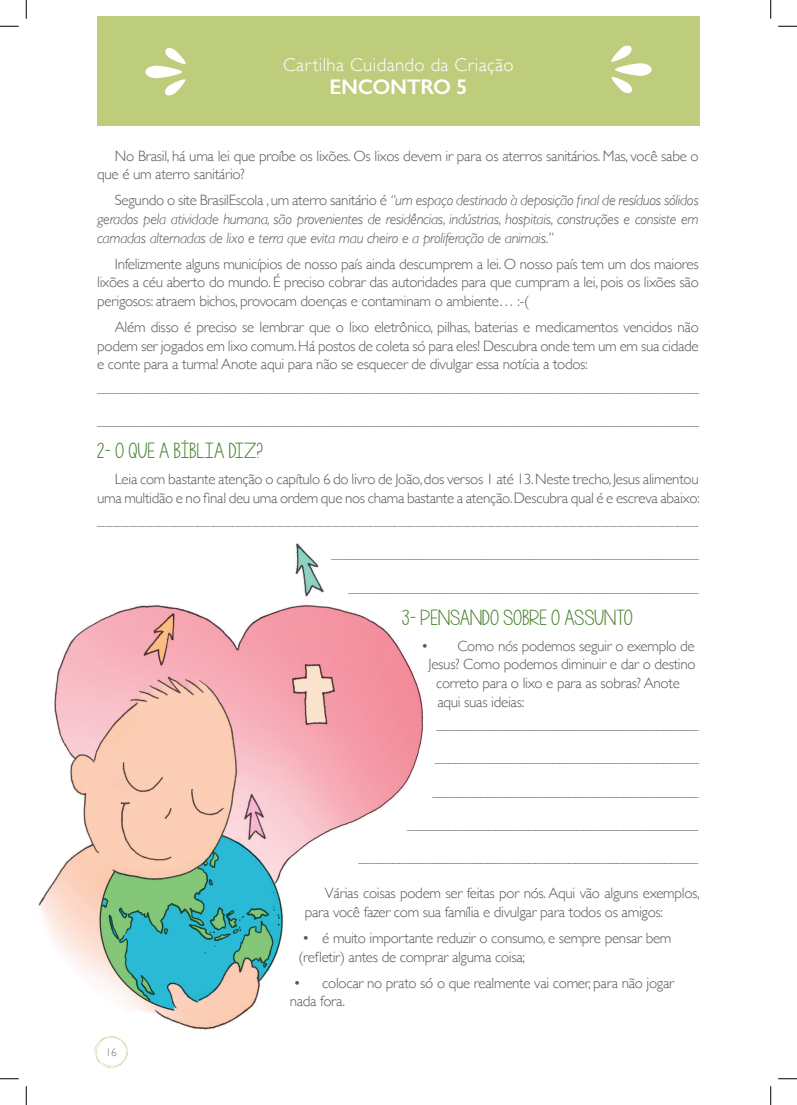
<style>
.page{position:relative;width:797px;height:1105px;background:#fff}
.page>*{position:absolute;margin:0;border:0;box-sizing:border-box;transform-origin:0 0}
.t1{font:22.5px "KG One More Night";letter-spacing:.03em;color:#45802a}
.t2{font:600 21.25px "Gill Sans";letter-spacing:-.02em;color:#fff}
.t3{font:300 18.75px "Gill Sans";letter-spacing:.02em;color:#fff}
.t4{font:300 15px/18.8px "Gill Sans";letter-spacing:-.02em;color:#57585a}
.t5{font:300 15px "Gill Sans";color:#808285}
.t6{font:italic 300 15px/18.8px "Gill Sans";letter-spacing:-.02em;color:#57585a;text-align:justify}
.t7{font:300 11.25px "Gill Sans";color:#6c6d70}
.s1{font-style:normal}
</style>
<div class="page">
<div style="left:97px;top:16px;width:602px;height:109px;background:#becd7c"></div>
<svg style="left:94px;top:1036px;width:34px;height:32px"></svg>
<svg style="left:145px;top:48px;width:41px;height:48px"></svg>
<svg style="left:611px;top:45px;width:40px;height:48px"></svg>
<img style="left:32px;top:543px;width:392px;height:487px">
<svg style="left:0;top:25px;width:19px;height:2px"></svg>
<svg style="left:778px;top:25px;width:19px;height:2px"></svg>
<svg style="left:0;top:1078px;width:19px;height:1px"></svg>
<svg style="left:778px;top:1078px;width:19px;height:1px"></svg>
<svg style="left:25px;top:0;width:2px;height:19px"></svg>
<svg style="left:25px;top:1086px;width:2px;height:19px"></svg>
<svg style="left:770px;top:0;width:1px;height:19px"></svg>
<svg style="left:770px;top:1086px;width:1px;height:19px"></svg>
<p class="t3" style="left:283px;top:50px;width:232px">Cartilha Cuidando da Criação</p>
<h2 class="t2" style="left:329px;top:74px;width:139px">ENCONTRO 5</h2>
<p class="t4" style="left:97px;top:146px;width:603px;text-indent:18px">No Brasil, há uma lei que proíbe os lixões. Os lixos devem ir para os aterros sanitários. Mas, você sabe o que é um aterro sanitário?</p>
<p class="t6" style="left:97px;top:191px;width:603px;text-indent:18px"><span class="s1">Segundo o site BrasilEscola , um aterro sanitário é</span> “um espaço destinado à deposição final de resíduos sólidos gerados pela atividade humana, são provenientes de residências, indústrias, hospitais, construções e consiste em camadas alternadas de lixo e terra que evita mau cheiro e a proliferação de animais.”</p>
<p class="t4" style="left:97px;top:254px;width:603px;text-align:justify;text-indent:18px">Infelizmente alguns municípios de nosso país ainda descumprem a lei. O nosso país tem um dos maiores lixões a céu aberto do mundo. É preciso cobrar das autoridades para que cumpram a lei, pois os lixões são perigosos: atraem bichos, provocam doenças e contaminam o ambiente… :-(</p>
<p class="t4" style="left:97px;top:317px;width:603px;text-align:justify;text-indent:18px">Além disso é preciso se lembrar que o lixo eletrônico, pilhas, baterias e medicamentos vencidos não podem ser jogados em lixo comum. Há postos de coleta só para eles! Descubra onde tem um em sua cidade e conte para a turma! Anote aqui para não se esquecer de divulgar essa notícia a todos:</p>
<p class="t5" style="left:97px;top:375px;width:603px">_________________________________________________________________________________</p>
<p class="t5" style="left:97px;top:408px;width:603px">_________________________________________________________________________________</p>
<h1 class="t1" style="left:97px;top:439px;width:167px">2- O QUE A BÍBLIA DIZ?</h1>
<p class="t4" style="left:97px;top:469px;width:604px;text-align:right">Leia com bastante atenção o capítulo 6 do livro de João, dos versos 1 até 13. Neste trecho, Jesus alimentou uma multidão e no final deu uma ordem que nos chama bastante a atenção. Descubra qual é e escreva abaixo:</p>
<p class="t5" style="left:97px;top:508px;width:602px">__________________________________________________________________________</p>
<p class="t5" style="left:331px;top:542px;width:369px">____________________________________________________</p>
<p class="t5" style="left:348px;top:575px;width:352px">__________________________________________________</p>
<h1 class="t1" style="left:402px;top:606px;width:232px">3- PENSANDO SOBRE O ASSUNTO</h1>
<p class="t4" style="left:421px;top:635px;width:275px">• Como nós podemos seguir o exemplo de</p>
<p class="t4" style="left:428px;top:654px;width:268px">Jesus? Como podemos diminuir e dar o destino</p>
<p class="t4" style="left:436px;top:673px;width:245px">correto para o lixo e para as sobras? Anote</p>
<p class="t4" style="left:437px;top:692px;width:88px">aqui suas ideias:</p>
<p class="t5" style="left:436px;top:712px;width:264px">______________________________________</p>
<p class="t5" style="left:435px;top:746px;width:265px">______________________________________</p>
<p class="t5" style="left:432px;top:779px;width:268px">_______________________________________</p>
<p class="t5" style="left:407px;top:812px;width:292px">___________________________________________</p>
<p class="t5" style="left:358px;top:845px;width:341px">__________________________________________________</p>
<p class="t4" style="left:305px;top:883px;width:397px;text-indent:20px">Várias coisas podem ser feitas por nós. Aqui vão alguns exemplos, para você fazer com sua família e divulgar para todos os amigos:</p>
<p class="t4" style="left:298px;top:928px;width:374px">• é muito importante reduzir o consumo, e sempre pensar bem (refletir) antes de comprar alguma coisa;</p>
<p class="t4" style="left:290px;top:972px;width:386px">• colocar no prato só o que realmente vai comer, para não jogar nada fora.</p>
<p class="t7" style="left:106px;top:1043px;width:13px">16</p>
</div>
